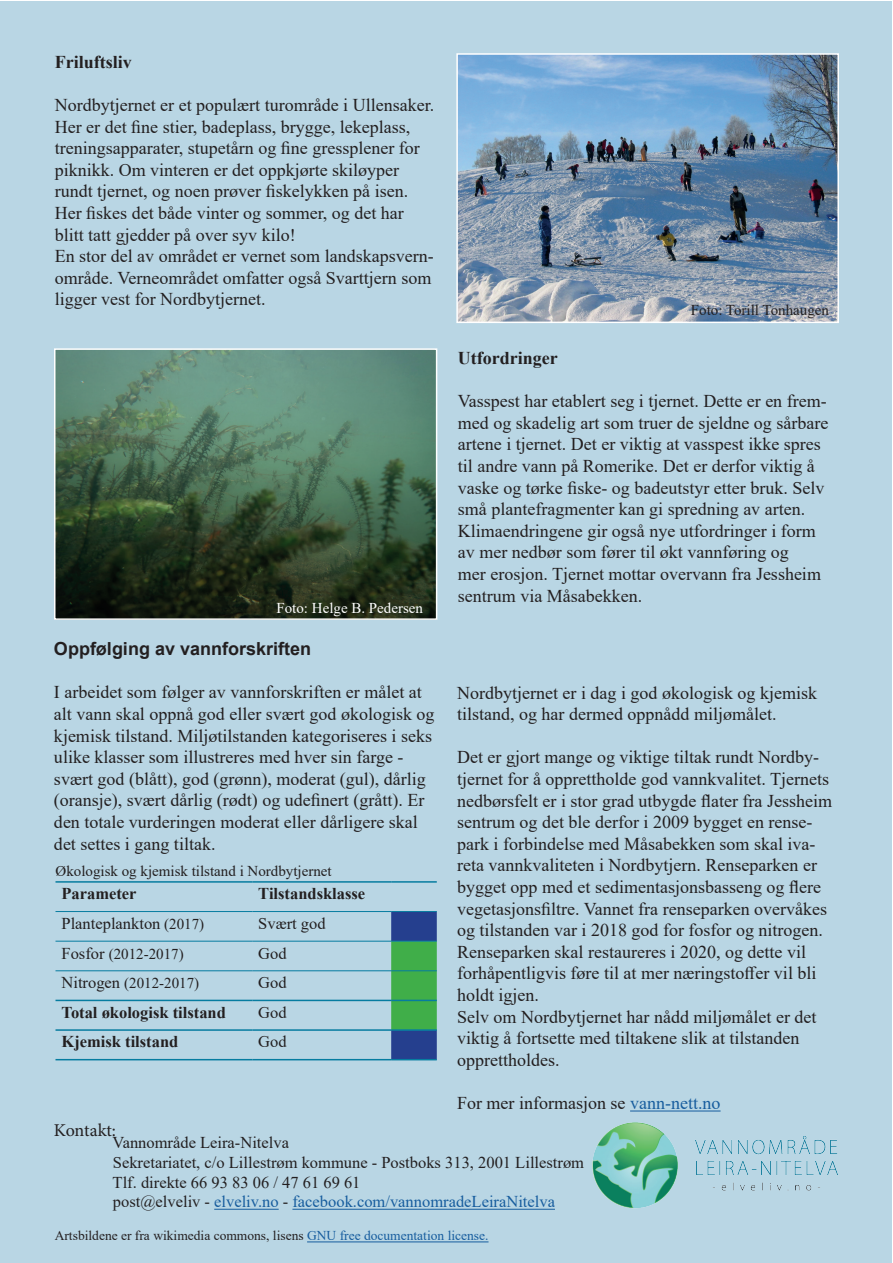
<style>
.page{position:relative;width:893px;height:1263px;background:#fff}
.page>*{position:absolute;margin:0;border:0;box-sizing:border-box;transform-origin:0 0}
.t1{font:18px/21.6px "Times New Roman";color:#231f20}
.t2{font:700 18px "Arial";color:#231f20}
.t3{font:700 18px "Times New Roman";color:#231f20}
.t4{font:18px "Minion Pro";letter-spacing:-.015em;color:#231f20}
.t5{font:16.5px/19.8px "Times New Roman";color:#231f20}
.t6{font:700 16.5px "Times New Roman";color:#231f20}
.t7{font:15px "Times New Roman";color:#231f20}
.t8{font:15px "Times New Roman";color:#fff}
.t9{font:13.5px "Times New Roman";color:#231f20}
.s1{color:#175d9e}
.s2{font-size:15px}
.s3{font-size:16.5px}
</style>
<div class="page">
<div style="left:1px;top:1px;width:891px;height:1261px;background:#b9d6e4"></div>
<hr style="left:630px;top:1110px;width:91px;height:1px;background:#175d9e">
<svg style="left:391px;top:912px;width:46px;height:147px"></svg>
<hr style="left:56px;top:881px;width:196px;height:2px;background:#067ca0">
<hr style="left:252px;top:881px;width:139px;height:2px;background:#067ca0">
<hr style="left:391px;top:881px;width:46px;height:2px;background:#067ca0">
<hr style="left:56px;top:1000px;width:196px;height:1px;background:#067ca0">
<hr style="left:252px;top:1000px;width:139px;height:1px;background:#067ca0">
<hr style="left:391px;top:1000px;width:46px;height:1px;background:#067ca0">
<hr style="left:56px;top:1029px;width:196px;height:2px;background:#067ca0">
<hr style="left:252px;top:1029px;width:139px;height:2px;background:#067ca0">
<hr style="left:391px;top:1029px;width:46px;height:2px;background:#067ca0">
<hr style="left:56px;top:1059px;width:196px;height:1px;background:#067ca0">
<hr style="left:252px;top:1059px;width:139px;height:1px;background:#067ca0">
<hr style="left:391px;top:1059px;width:46px;height:1px;background:#067ca0">
<hr style="left:56px;top:911px;width:196px;height:1px;background:#067ca0">
<hr style="left:252px;top:911px;width:139px;height:1px;background:#067ca0">
<hr style="left:391px;top:911px;width:46px;height:1px;background:#067ca0">
<hr style="left:56px;top:941px;width:196px;height:1px;background:#067ca0">
<hr style="left:252px;top:941px;width:139px;height:1px;background:#067ca0">
<hr style="left:391px;top:941px;width:46px;height:1px;background:#067ca0">
<hr style="left:56px;top:970px;width:196px;height:1px;background:#067ca0">
<hr style="left:252px;top:970px;width:139px;height:1px;background:#067ca0">
<hr style="left:391px;top:970px;width:46px;height:1px;background:#067ca0">
<img style="left:459px;top:56px;width:377px;height:264px">
<div style="left:456px;top:53px;width:383px;height:270px;border:2px solid #fff"></div>
<img style="left:57px;top:351px;width:377px;height:266px">
<div style="left:54px;top:348px;width:383px;height:272px;border:2px solid #fff"></div>
<hr style="left:214px;top:1209px;width:65px;height:1px;background:#175d9e">
<hr style="left:292px;top:1209px;width:263px;height:1px;background:#175d9e">
<hr style="left:307px;top:1241px;width:181px;height:1px;background:#175d9e">
<img style="left:592px;top:1123px;width:246px;height:85px">
<p class="t3" style="left:55px;top:49px;width:79px">Friluftsliv</p>
<p class="t1" style="left:55px;top:94px;width:381px">Nordbytjernet er et populært turområde i Ullensaker.<br>Her er det fine stier, badeplass, brygge, lekeplass, treningsapparater, stupetårn og fine gressplener for piknikk. Om vinteren er det oppkjørte skiløyper rundt tjernet, og noen prøver fiskelykken på isen.<br>Her fiskes det både vinter og sommer, og det har blitt tatt gjedder på over syv kilo!<br>En stor del av området er vernet som landskapsvern&shy;område. Verneområdet omfatter også Svarttjern som ligger vest for Nordbytjernet.</p>
<p class="t8" style="left:276px;top:597px;width:148px">Foto: Helge B. Pedersen</p>
<p class="t7" style="left:691px;top:299px;width:140px">Foto: Torill Tonhaugen</p>
<p class="t3" style="left:458px;top:345px;width:101px">Utfordringer</p>
<p class="t1" style="left:458px;top:390px;width:372px">Vasspest har etablert seg i tjernet. Dette er en frem&shy;med og skadelig art som truer de sjeldne og sårbare artene i tjernet. Det er viktig at vasspest ikke spres til andre vann på Romerike. Det er derfor viktig å vaske og tørke fiske- og badeutstyr etter bruk. Selv små plantefragmenter kan gi spredning av arten.<br>Klimaendringene gir også nye utfordringer i form av mer nedbør som fører til økt vannføring og<br>mer erosjon. Tjernet mottar overvann fra Jessheim sentrum via Måsabekken.</p>
<p class="t2" style="left:54px;top:636px;width:259px">Oppfølging av vannforskriften</p>
<p class="t1" style="left:54px;top:681px;width:382px">I arbeidet som følger av vannforskriften er målet at alt vann skal oppnå god eller svært god økologisk og kjemisk tilstand. Miljøtilstanden kategoriseres i seks ulike klasser som illustreres med hver sin farge - svært god (blått), god (grønn), moderat (gul), dårlig (oransje), svært dårlig (rødt) og udefinert (grått). Er den totale vurderingen moderat eller dårligere skal det settes i gang tiltak.</p>
<p class="t1" style="left:457px;top:681px;width:361px">Nordbytjernet er i dag i god økologisk og kjemisk tilstand, og har dermed oppnådd miljømålet.</p>
<p class="t1" style="left:457px;top:746px;width:376px">Det er gjort mange og viktige tiltak rundt Nordby&shy;tjernet for å opprettholde god vannkvalitet. Tjernets nedbørsfelt er i stor grad utbygde flater fra Jessheim sentrum og det ble derfor i 2009 bygget en rense&shy;park i forbindelse med Måsabekken som skal iva&shy;reta vannkvaliteten i Nordbytjern. Renseparken er bygget opp med et sedimentasjonsbasseng og flere vegetasjonsfiltre. Vannet fra renseparken overvåkes og tilstanden var i 2018 god for fosfor og nitrogen.<br>Renseparken skal restaureres i 2020, og dette vil forhåpentligvis føre til at mer næringstoffer vil bli holdt igjen.<br>Selv om Nordbytjernet har nådd miljømålet er det viktig å fortsette med tiltakene slik at tilstanden opprettholdes.</p>
<p class="t1" style="left:457px;top:1092px;width:265px">For mer informasjon se <span class="s1">vann-nett.no</span></p>
<p class="t7" style="left:55px;top:860px;width:278px">Økologisk og kjemisk tilstand i Nordbytjernet</p>
<p class="t6" style="left:62px;top:882px;width:77px">Parameter</p>
<p class="t6" style="left:258px;top:882px;width:108px">Tilstandsklasse</p>
<p class="t5" style="left:62px;top:913px;width:144px">Planteplankton <span class="s2">(2017)</span></p>
<p class="t5" style="left:258px;top:913px;width:69px">Svært god</p>
<p class="t7" style="left:62px;top:943px;width:124px"><span class="s3">Fosfor</span> (2012-2017)</p>
<p class="t5" style="left:258px;top:943px;width:30px">God</p>
<p class="t7" style="left:62px;top:973px;width:139px"><span class="s3">Nitrogen</span> (2012-2017)</p>
<p class="t5" style="left:258px;top:972px;width:30px">God</p>
<p class="t6" style="left:62px;top:1000px;width:166px">Total økologisk tilstand</p>
<p class="t5" style="left:258px;top:1002px;width:30px">God</p>
<p class="t6" style="left:62px;top:1030px;width:118px">Kjemisk tilstand</p>
<p class="t5" style="left:258px;top:1031px;width:30px">God</p>
<p class="t4" style="left:54px;top:1118px;width:64px">Kontakt:</p>
<p class="t5" style="left:113px;top:1132px;width:473px">Vannområde Leira-Nitelva<br>Sekretariatet, c/o Lillestrøm kommune - Postboks 313, 2001 Lillestrøm Tlf. direkte 66 93 83 06 / 47 61 69 61<br>post@elveliv - <span class="s1">elveliv.no</span> - <span class="s1">facebook.com/vannomradeLeiraNitelva</span></p>
<p class="t9" style="left:55px;top:1226px;width:435px">Artsbildene er fra wikimedia commons, lisens <span class="s1">GNU free documentation license.</span></p>
</div>
